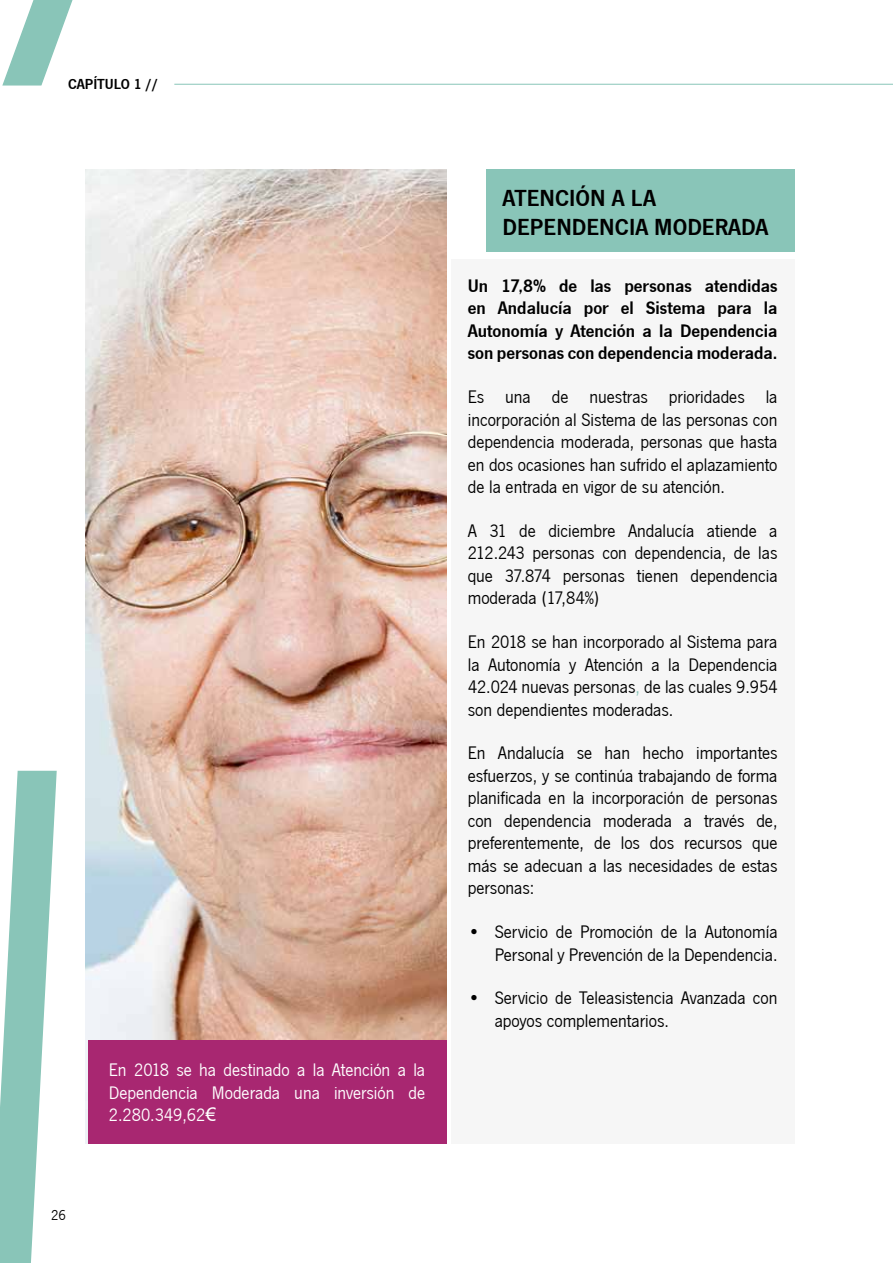
<style>
.page{position:relative;width:893px;height:1263px;background:#fff}
.page>*{position:absolute;margin:0;border:0;box-sizing:border-box;transform-origin:0 0}
.t1{font:24px/28.8px "News Got T Dem";color:#000}
.t2{font:18.75px/22.5px "News Got T";color:#000;text-align:justify}
.t3{font:18.75px/22.5px "News Got T Dem";color:#000;text-align:justify}
.t4{font:18.75px/22.5px "News Got T";color:#fff;text-align:justify}
.t5{font:15px "News Got T Dem";color:#000}
.t6{font:15px "News Got T";color:#000}
.s1{color:#89c5b8}
</style>
<div class="page">
<svg style="left:2px;top:0;width:71px;height:86px"></svg>
<svg style="left:0;top:770px;width:57px;height:493px"></svg>
<hr style="left:174px;top:84px;width:719px;height:1px;background:#89c5b8">
<div style="left:451px;top:259px;width:343px;height:884px;background:#f6f6f6"></div>
<div style="left:486px;top:169px;width:308px;height:83px;background:#89c5b8"></div>
<img style="left:85px;top:169px;width:361px;height:974px">
<div style="left:88px;top:1040px;width:358px;height:103px;background:#a82771"></div>
<p class="t5" style="left:68px;top:74px;width:92px">CAPÍTULO 1 //</p>
<p class="t6" style="left:51px;top:1205px;width:16px">26</p>
<p class="t4" style="left:109px;top:1058px;width:318px">En 2018 se ha destinado a la Atención a la Dependencia Moderada una inversión de 2.280.349,62€</p>
<p class="t1" style="left:503px;top:183px;width:267px">ATENCIÓN A LA<br>DEPENDENCIA MODERADA</p>
<p class="t3" style="left:468px;top:273px;width:311px">Un 17,8% de las personas atendidas en Andalucía por el Sistema para la Autonomía y Atención a la Dependencia son personas con dependencia moderada.</p>
<p class="t2" style="left:468px;top:385px;width:311px">Es una de nuestras prioridades la incorporación al Sistema de las personas con dependencia moderada, personas que hasta en dos ocasiones han sufrido el aplazamiento de la entrada en vigor de su atención.</p>
<p class="t2" style="left:468px;top:518px;width:311px">A 31 de diciembre Andalucía atiende a 212.243 personas con dependencia, de las que 37.874 personas tienen dependencia moderada (17,84%)</p>
<p class="t2" style="left:468px;top:630px;width:311px">En 2018 se han incorporado al Sistema para la Autonomía y Atención a la Dependencia 42.024 nuevas personas<span class="s1">,</span> de las cuales 9.954 son dependientes moderadas.</p>
<p class="t2" style="left:468px;top:741px;width:311px">En Andalucía se han hecho importantes esfuerzos, y se continúa trabajando de forma planificada en la incorporación de personas con dependencia moderada a través de, preferentemente, de los dos recursos que más se adecuan a las necesidades de estas personas:</p>
<p class="t2" style="left:468px;top:920px;width:311px;text-align:right">• Servicio de Promoción de la Autonomía<br>Personal y Prevención de la Dependencia.</p>
<p class="t2" style="left:495px;top:986px;width:284px;text-indent:-27px">• Servicio de Teleasistencia Avanzada con apoyos complementarios.</p>
</div>
